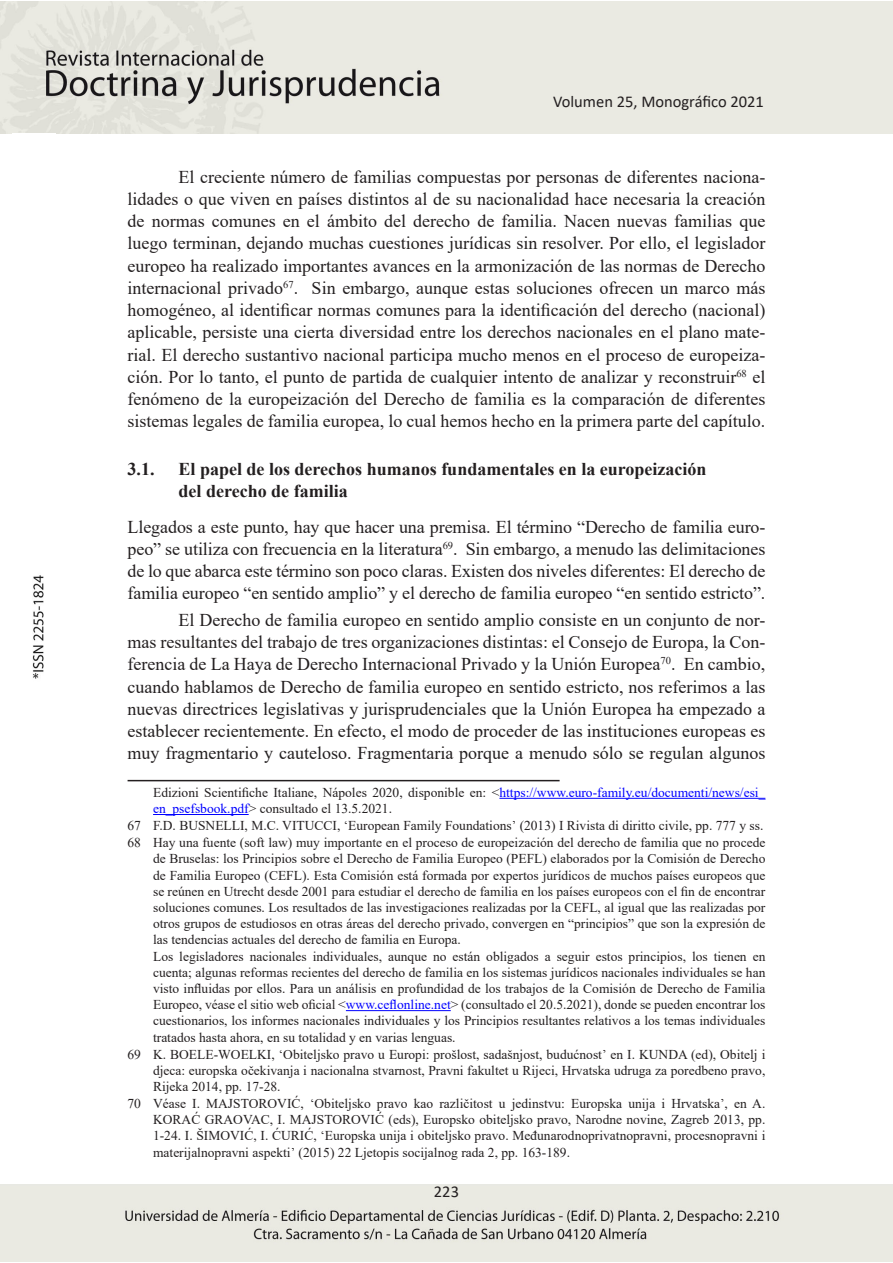
<style>
.page{position:relative;width:893px;height:1263px;background:#fff}
.page>*{position:absolute;margin:0;border:0;box-sizing:border-box;transform-origin:0 0}
.PARRAFO_2{font:18px/22.2px "Times New Roman";color:#231f20;text-align:justify}
.PARRAFO_1{font:18px/22.2px "Times New Roman";letter-spacing:-.005em;color:#231f20;text-align:justify}
.TITULO_1__1{font:700 18px/22.2px "Times New Roman";color:#231f20}
.t1{font:16.5px "Calibri";color:#231f20}
.PIE{font:13.5px/16.2px "Times New Roman";color:#231f20;text-align:justify}
.s1{color:#00f}
</style>
<div class="page">
<img style="left:0;top:1184px;width:893px;height:78px">
<img style="left:0;top:1px;width:893px;height:133px">
<img style="left:32px;top:575px;width:12px;height:104px">
<hr style="left:128px;top:780px;width:432px;height:1px;background:#231f20">
<hr style="left:499px;top:798px;width:266px;height:1px;background:#00f">
<hr style="left:153px;top:814px;width:96px;height:1px;background:#00f">
<hr style="left:346px;top:1010px;width:105px;height:1px;background:#00f">
<p class="t1" style="left:553px;top:90px;width:212px">Volumen 25, Monográfico 2021</p>
<p class="PARRAFO_2" style="left:128px;top:165px;width:639px;text-indent:51px">El creciente número de familias compuestas por personas de diferentes naciona&shy;lidades o que viven en países distintos al de su nacionalidad hace necesaria la creación de normas comunes en el ámbito del derecho de familia. Nacen nuevas familias que luego terminan, dejando muchas cuestiones jurídicas sin resolver. Por ello, el legislador europeo ha realizado importantes avances en la armonización de las normas de Derecho internacional privado<sup>67</sup>. Sin embargo, aunque estas soluciones ofrecen un marco más homogéneo, al identificar normas comunes para la identificación del derecho (nacional) aplicable, persiste una cierta diversidad entre los derechos nacionales en el plano mate&shy;rial. El derecho sustantivo nacional participa mucho menos en el proceso de europeiza&shy;ción. Por lo tanto, el punto de partida de cualquier intento de analizar y reconstruir<sup>68</sup> el fenómeno de la europeización del Derecho de familia es la comparación de diferentes sistemas legales de familia europea, lo cual hemos hecho en la primera parte del capítulo.</p>
<p class="TITULO_1__1" style="left:128px;top:458px;width:28px">3.1.</p>
<p class="TITULO_1__1" style="left:179px;top:458px;width:529px">El papel de los derechos humanos fundamentales en la europeización del derecho de familia</p>
<p class="PARRAFO_1" style="left:128px;top:515px;width:639px">Llegados a este punto, hay que hacer una premisa. El término “Derecho de familia euro&shy;peo” se utiliza con frecuencia en la literatura<sup>69</sup>. Sin embargo, a menudo las delimitaciones de lo que abarca este término son poco claras. Existen dos niveles diferentes: El derecho de familia europeo “en sentido amplio” y el derecho de familia europeo “en sentido estricto”.</p>
<p class="PARRAFO_2" style="left:128px;top:608px;width:639px;text-indent:51px">El Derecho de familia europeo en sentido amplio consiste en un conjunto de nor&shy;mas resultantes del trabajo de tres organizaciones distintas: el Consejo de Europa, la Con&shy;ferencia de La Haya de Derecho Internacional Privado y la Unión Europea<sup>70</sup>. En cambio, cuando hablamos de Derecho de familia europeo en sentido estricto, nos referimos a las nuevas directrices legislativas y jurisprudenciales que la Unión Europea ha empezado a establecer recientemente. En efecto, el modo de proceder de las instituciones europeas es muy fragmentario y cauteloso. Fragmentaria porque a menudo sólo se regulan algunos</p>
<p class="PIE" style="left:153px;top:784px;width:614px">Edizioni Scientifiche Italiane, Nápoles 2020, disponible en: ˂<span class="s1">https://www.euro-family.eu/documenti/news/esi_ en_psefsbook.pdf</span>˃ consultado el 13.5.2021.</p>
<p class="PIE" style="left:128px;top:817px;width:637px">67 F.D. BUSNELLI, M.C. VITUCCI, ʻEuropean Family Foundationsʼ (2013) I Rivista di diritto civile, pp. 777 y ss.</p>
<p class="PIE" style="left:153px;top:834px;width:614px;text-indent:-26px">68 Hay una fuente (soft law) muy importante en el proceso de europeización del derecho de familia que no procede de Bruselas: los Principios sobre el Derecho de Familia Europeo (PEFL) elaborados por la Comisión de Derecho de Familia Europeo (CEFL). Esta Comisión está formada por expertos jurídicos de muchos países europeos que se reúnen en Utrecht desde 2001 para estudiar el derecho de familia en los países europeos con el fin de encontrar soluciones comunes. Los resultados de las investigaciones realizadas por la CEFL, al igual que las realizadas por otros grupos de estudiosos en otras áreas del derecho privado, convergen en “principios” que son la expresión de las tendencias actuales del derecho de familia en Europa.</p>
<p class="PIE" style="left:153px;top:947px;width:614px">Los legisladores nacionales individuales, aunque no están obligados a seguir estos principios, los tienen en cuenta; algunas reformas recientes del derecho de familia en los sistemas jurídicos nacionales individuales se han visto influidas por ellos. Para un análisis en profundidad de los trabajos de la Comisión de Derecho de Familia Europeo, véase el sitio web oficial ˂<span class="s1">www.ceflonline.net</span>˃ (consultado el 20.5.2021), donde se pueden encontrar los cuestionarios, los informes nacionales individuales y los Principios resultantes relativos a los temas individuales tratados hasta ahora, en su totalidad y en varias lenguas.</p>
<p class="PIE" style="left:153px;top:1045px;width:614px;text-indent:-26px">69 K. BOELE-WOELKI, ʻObiteljsko pravo u Europi: prošlost, sadašnjost, budućnostʼ en I. KUNDA (ed), Obitelj i djeca: europska očekivanja i nacionalna stvarnost, Pravni fakultet u Rijeci, Hrvatska udruga za poredbeno pravo, Rijeka 2014, pp. 17-28.</p>
<p class="PIE" style="left:153px;top:1095px;width:614px;text-indent:-26px">70 Véase I. MAJSTOROVIĆ, ʻObiteljsko pravo kao različitost u jedinstvu: Europska unija i Hrvatskaʼ, en A.<br>KORAĆ GRAOVAC, I. MAJSTOROVIĆ (eds), Europsko obiteljsko pravo, Narodne novine, Zagreb 2013, pp.<br>1-24. I. ŠIMOVIĆ, I. ĆURIĆ, ʻEuropska unija i obiteljsko pravo. Međunarodnoprivatnopravni, procesnopravni i materijalnopravni aspektiʼ (2015) 22 Ljetopis socijalnog rada 2, pp. 163-189.</p>
<p class="t1" style="left:434px;top:1180px;width:27px">223</p>
</div>
